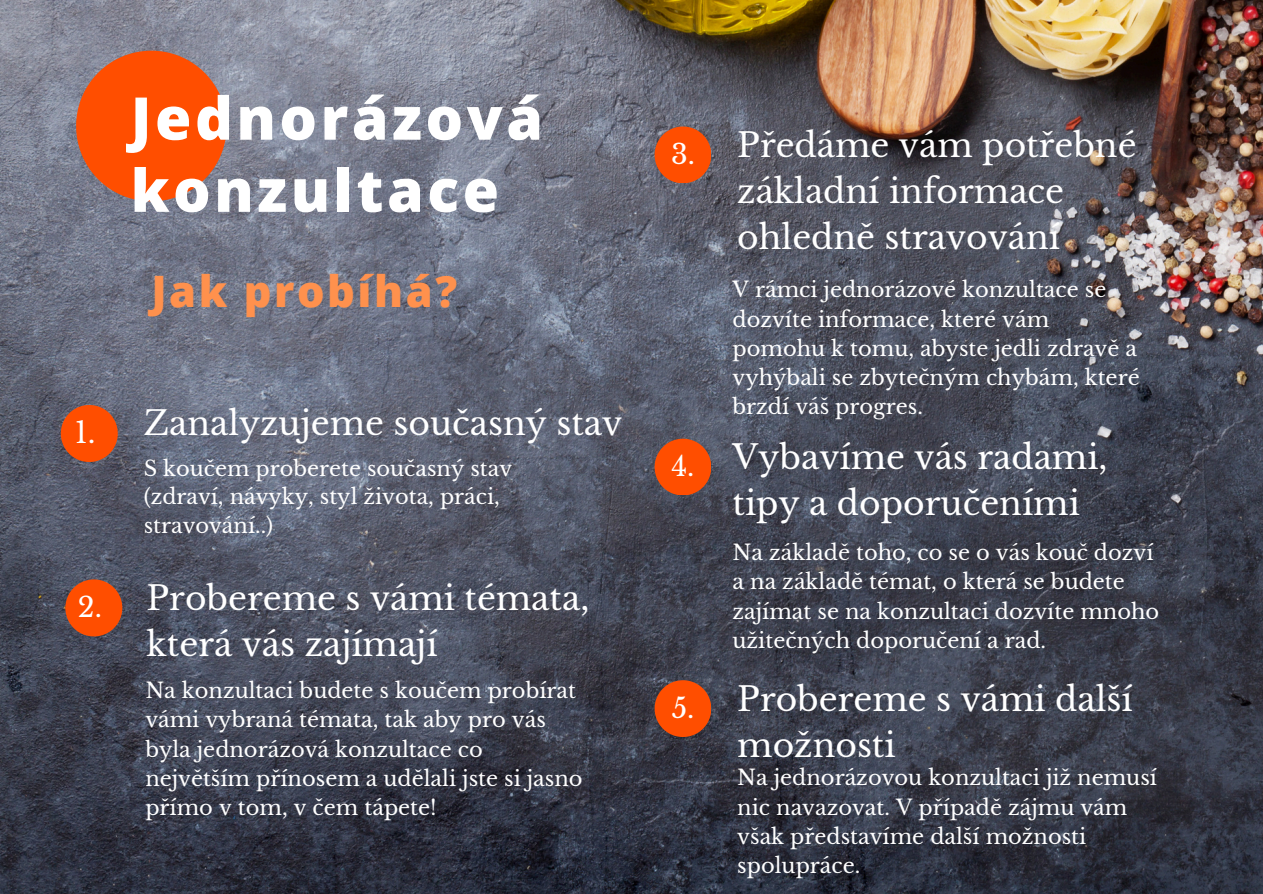
<style>
.page{position:relative;width:1263px;height:894px;background:#fff}
.page>*{position:absolute;margin:0;border:0;box-sizing:border-box;transform-origin:0 0}
.t1{font:800 58.95px/72px "Open Sans";letter-spacing:.06em;color:#fff}
.t2{font:800 43.2px "Open Sans";letter-spacing:.06em;color:#ff914d}
.t3{font:33px/46.2px "Libre Baskerville";color:#fff}
.t4{font:29.1px "Libre Baskerville";color:#fff}
.t5{font:27.3px "Libre Baskerville";color:#fff}
.t6{font:27.15px "Libre Baskerville";color:#fff}
.t7{font:21px/29.2px "Libre Baskerville";color:#fff}
</style>
<div class="page">
<img style="left:0;top:0;width:1263px;height:893px">
<svg style="left:76px;top:51px;width:151px;height:150px;background:#e4591f"></svg>
<svg style="left:61px;top:405px;width:57px;height:57px;background:#db5017"></svg>
<svg style="left:655px;top:126px;width:56px;height:57px;background:#de5217"></svg>
<svg style="left:65px;top:579px;width:57px;height:57px;background:#d74e14"></svg>
<svg style="left:655px;top:438px;width:56px;height:57px;background:#da4f15"></svg>
<svg style="left:655px;top:680px;width:56px;height:56px;background:#d94b0f"></svg>
<p class="t1" style="left:131px;top:81px;width:414px">Jednorázová konzultace</p>
<h3 class="t2" style="left:151px;top:261px;width:307px">Jak probíhá?</h3>
<h1 class="t4" style="left:75px;top:415px;width:22px">1.</h1>
<p class="t5" style="left:78px;top:590px;width:25px">2.</p>
<p class="t3" style="left:144px;top:400px;width:480px">Zanalyzujeme současný stav</p>
<h3 class="t7" style="left:144px;top:453px;width:370px">S koučem proberete současný stav</h3>
<p class="t7" style="left:144px;top:482px;width:358px;line-height:28.8px">(zdraví, návyky, styl života, práci, stravování..)</p>
<h4 class="t3" style="left:147px;top:575px;width:444px">Probereme s vámi témata, která vás zajímají</h4>
<h3 class="t7" style="left:145px;top:676px;width:439px">Na konzultaci budete s koučem probírat vámi vybraná témata, tak aby pro vás byla jednorázová konzultace co největším přínosem a udělali jste si jasno přímo v tom, v čem tápete!</h3>
<h2 class="t6" style="left:671px;top:138px;width:25px">3.</h2>
<p class="t6" style="left:671px;top:450px;width:25px">4.</p>
<p class="t6" style="left:672px;top:691px;width:24px">5.</p>
<h4 class="t3" style="left:737px;top:122px;width:401px">Předáme vám potřebné základní informace ohledně stravování</h4>
<h3 class="t7" style="left:732px;top:275px;width:409px">V rámci jednorázové konzultace se dozvíte informace, které vám pomohu k tomu, abyste jedli zdravě a vyhýbali se zbytečným chybám, které brzdí váš progres.</h3>
<p class="t3" style="left:732px;top:434px;width:377px">Vybavíme vás radami, tipy a doporučeními</p>
<p class="t7" style="left:732px;top:538px;width:428px">Na základě toho, co se o vás kouč dozví a na základě témat, o která se budete zajímat se na konzultaci dozvíte mnoho užitečných doporučení a rad.</p>
<h4 class="t3" style="left:737px;top:675px;width:397px">Probereme s vámi další možnosti</h4>
<h4 class="t7" style="left:737px;top:763px;width:421px">Na jednorázovou konzultaci již nemusí nic navazovat. V případě zájmu vám však představíme další možnosti spolupráce.</h4>
</div>
